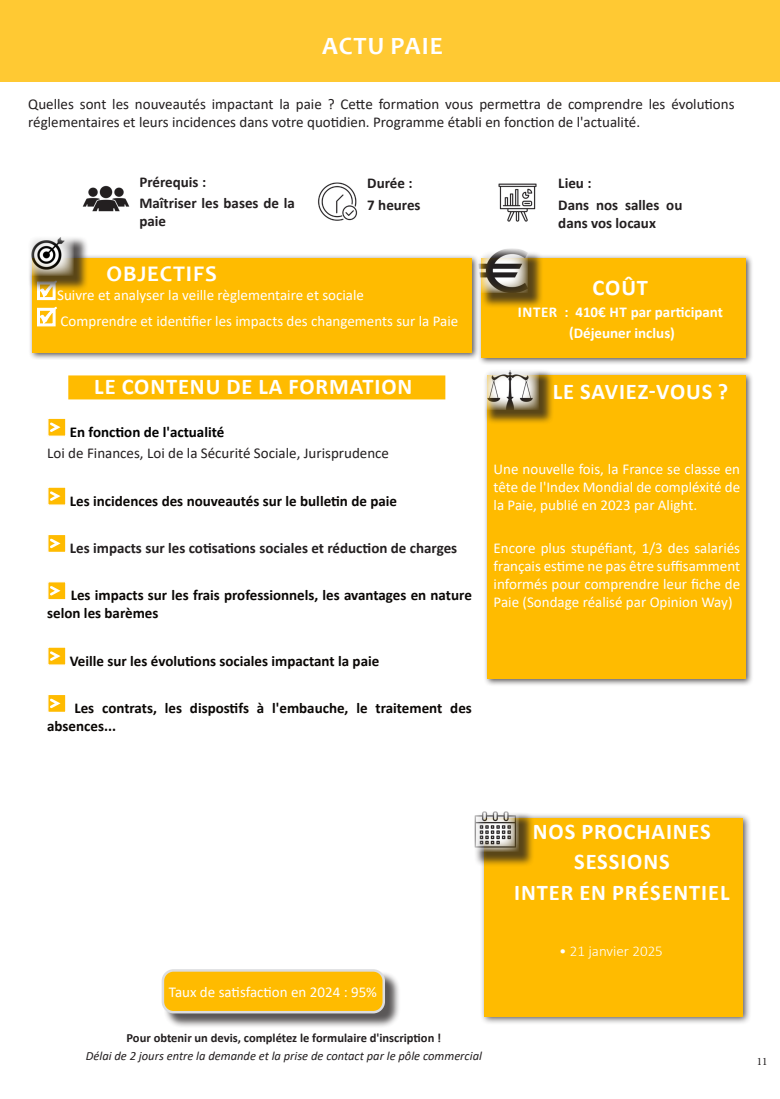
<style>
.page{position:relative;width:780px;height:1099px;background:#fff}
.page>*{position:absolute;margin:0;border:0;box-sizing:border-box;transform-origin:0 0}
.t1{font:700 25px "Candara";letter-spacing:.04em;color:#fff}
.Texte_courant_noir{font:700 22.5px "Calibri";letter-spacing:.04em;color:#fff}
.Texte_courant_noir-2{font:700 22.5px "Candara";letter-spacing:.04em;color:#fff}
.Texte_courant_noir-3{font:15px/18px "Calibri";color:#fff;text-align:justify}
.Texte_courant_noir-4{font:15px/18px "Calibri";color:#231f20}
.Texte_courant_noir-5{font:700 15px/18px "Calibri";color:#0a0705}
.Texte_courant_noir-6{font:700 15px/18px "Calibri";color:#231f20}
.Texte_courant_noir-7{font:700 15px "Calibri";color:#fff}
.Titre_inscrit_RNCP_-_Titre_Pro{font:15px "Calibri";color:#fff}
.Texte_courant_noir-8{font:700 15px "Calibri";color:#000}
.Texte_courant_noir-9{font:300 15px "Calibri";color:#fff}
.t2{font:italic 12.5px "Calibri";color:#231f20}
.t3{font:700 12.5px "Calibri";color:#231f20}
.t4{font:11.25px "Minion Pro";color:#231f20}
</style>
<div class="page">
<div style="left:0;top:0;width:780px;height:81px;background:#ffc933"></div>
<div style="left:479px;top:813px;width:273px;height:212px;background:#231f20;opacity:.75"></div>
<div style="left:484px;top:818px;width:259px;height:198px;background:#fb0"></div>
<div style="left:28px;top:254px;width:451px;height:106px;background:#231f20;opacity:.75"></div>
<div style="left:32px;top:258px;width:440px;height:94px;background:#fb0"></div>
<svg style="left:37px;top:291px;width:20px;height:36px"></svg>
<div style="left:473px;top:812px;width:61px;height:55px;background:#231f20;opacity:.75"></div>
<img style="left:473px;top:811px;width:45px;height:41px">
<div style="left:69px;top:376px;width:375px;height:23px;background:#fb0"></div>
<div style="left:68px;top:375px;width:377px;height:24px;border:1px solid #fb0"></div>
<div style="left:47px;top:417px;width:19px;height:20px;background:#fb0;border:1px solid #fff"></div>
<svg style="left:48px;top:420px;width:13px;height:14px"></svg>
<div style="left:47px;top:486px;width:19px;height:19px;background:#fb0;border:1px solid #fff"></div>
<svg style="left:48px;top:489px;width:13px;height:14px"></svg>
<div style="left:47px;top:534px;width:19px;height:19px;background:#fb0;border:1px solid #fff"></div>
<svg style="left:48px;top:536px;width:13px;height:14px"></svg>
<div style="left:47px;top:581px;width:19px;height:19px;background:#fb0;border:1px solid #fff"></div>
<svg style="left:48px;top:583px;width:13px;height:14px"></svg>
<div style="left:47px;top:646px;width:19px;height:19px;background:#fb0;border:1px solid #fff"></div>
<svg style="left:48px;top:649px;width:13px;height:14px"></svg>
<svg style="left:48px;top:695px;width:18px;height:17px"></svg>
<svg style="left:48px;top:696px;width:15px;height:14px"></svg>
<div style="left:483px;top:371px;width:271px;height:315px;background:#231f20;opacity:.75"></div>
<div style="left:487px;top:375px;width:259px;height:304px;background:#fb0"></div>
<img style="left:498px;top:183px;width:39px;height:39px">
<img style="left:318px;top:182px;width:40px;height:39px">
<img style="left:82px;top:185px;width:48px;height:27px">
<div style="left:483px;top:368px;width:71px;height:57px;background:#231f20;opacity:.75"></div>
<img style="left:483px;top:368px;width:55px;height:41px">
<div style="left:477px;top:254px;width:277px;height:111px;background:#231f20;opacity:.75"></div>
<div style="left:482px;top:258px;width:264px;height:100px;background:#fb0"></div>
<div style="left:480px;top:251px;width:63px;height:57px;background:#231f20;opacity:.75"></div>
<img style="left:478px;top:249px;width:50px;height:44px">
<div style="left:28px;top:236px;width:60px;height:55px;background:#231f20;opacity:.75"></div>
<img style="left:28px;top:236px;width:45px;height:39px">
<div style="left:164px;top:971px;width:236px;height:58px;background:#231f20;opacity:.75"></div>
<div style="left:163px;top:970px;width:221px;height:42px;background:#fb0;border-radius:11px"></div>
<div style="left:162px;top:969px;width:223px;height:44px;border:2px solid #dcdddf;border-radius:11px"></div>
<p class="t1" style="left:322px;top:30px;width:122px">ACTU PAIE</p>
<p class="Texte_courant_noir-4" style="left:28px;top:95px;width:707px">Quelles sont les nouveautés impactant la paie ? Cette formation vous permettra de comprendre les évolutions réglementaires et leurs incidences dans votre quotidien. Programme établi en fonction de l'actualité.</p>
<p class="Texte_courant_noir-6" style="left:139px;top:172px;width:68px">Prérequis :</p>
<p class="Texte_courant_noir-6" style="left:139px;top:194px;width:157px">Maîtriser les bases de la paie</p>
<p class="Texte_courant_noir-6" style="left:367px;top:174px;width:47px">Durée :</p>
<p class="Texte_courant_noir-6" style="left:367px;top:196px;width:55px">7 heures</p>
<p class="Texte_courant_noir-2" style="left:106px;top:259px;width:112px">OBJECTIFS</p>
<p class="Texte_courant_noir-3" style="left:57px;top:286px;width:308px">Suivre et analyser la veille règlementaire et sociale</p>
<p class="Texte_courant_noir-3" style="left:61px;top:312px;width:399px">Comprendre et identifier les impacts des changements sur la Paie</p>
<p class="Texte_courant_noir" style="left:94px;top:370px;width:319px">LE CONTENU DE LA FORMATION</p>
<p class="Texte_courant_noir-8" style="left:70px;top:421px;width:156px">En fonction de l'actualité</p>
<p class="Texte_courant_noir-4" style="left:47px;top:444px;width:343px">Loi de Finances, Loi de la Sécurité Sociale, Jurisprudence</p>
<p class="Texte_courant_noir-5" style="left:70px;top:491px;width:329px">Les incidences des nouveautés sur le bulletin de paie</p>
<p class="Texte_courant_noir-6" style="left:70px;top:539px;width:389px">Les impacts sur les cotisations sociales et réduction de charges</p>
<p class="Texte_courant_noir-5" style="left:47px;top:586px;width:426px;text-indent:23px">Les impacts sur les frais professionnels, les avantages en nature selon les barèmes</p>
<p class="Texte_courant_noir-5" style="left:70px;top:651px;width:311px">Veille sur les évolutions sociales impactant la paie</p>
<p class="Texte_courant_noir-5" style="left:47px;top:698px;width:426px;text-indent:27px">Les contrats, les dispostifs à l'embauche, le traitement des absences...</p>
<p class="Texte_courant_noir-6" style="left:558px;top:174px;width:35px">Lieu :</p>
<p class="Texte_courant_noir-6" style="left:558px;top:196px;width:126px">Dans nos salles ou dans vos locaux</p>
<p class="Texte_courant_noir" style="left:592px;top:271px;width:57px">COÛT</p>
<p class="Texte_courant_noir-7" style="left:518px;top:301px;width:206px">INTER : 410€ HT par participant</p>
<p class="Texte_courant_noir-7" style="left:569px;top:322px;width:107px">(Déjeuner inclus)</p>
<p class="Texte_courant_noir" style="left:553px;top:376px;width:177px">LE SAVIEZ-VOUS ?</p>
<p class="Texte_courant_noir-3" style="left:493px;top:459px;width:248px">Une nouvelle fois, la France se classe en tête de l'Index Mondial de compléxité de la Paie, publié en 2023 par Alight.</p>
<p class="Texte_courant_noir-3" style="left:493px;top:538px;width:248px">Encore plus stupéfiant, 1/3 des salariés français estime ne pas être suffisamment informés pour comprendre leur fiche de Paie (Sondage réalisé par Opinion Way)</p>
<p class="Titre_inscrit_RNCP_-_Titre_Pro" style="left:169px;top:981px;width:210px">Taux de satisfaction en 2024 : 95%</p>
<p class="t3" style="left:126px;top:1028px;width:316px">Pour obtenir un devis, complétez le formulaire d'inscription !</p>
<p class="t2" style="left:86px;top:1047px;width:397px">Délai de 2 jours entre la demande et la prise de contact par le pôle commercial</p>
<p class="Texte_courant_noir" style="left:533px;top:815px;width:179px">NOS PROCHAINES</p>
<p class="Texte_courant_noir" style="left:574px;top:845px;width:97px">SESSIONS</p>
<p class="Texte_courant_noir" style="left:514px;top:876px;width:217px">INTER EN PRÉSENTIEL</p>
<p class="Texte_courant_noir-9" style="left:559px;top:941px;width:105px">• 21 janvier 2025</p>
<p class="t4" style="left:756px;top:1053px;width:12px">11</p>
</div>
